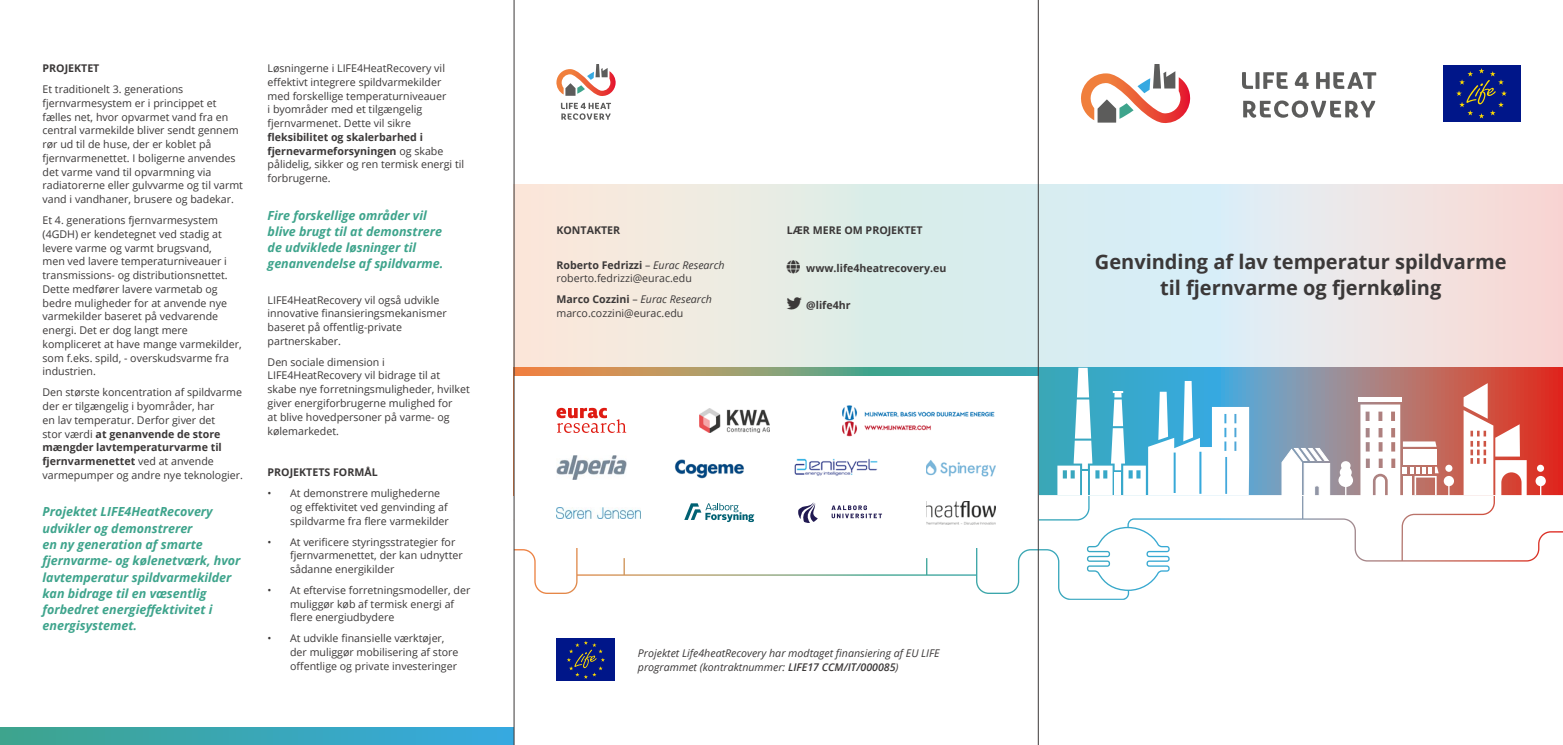
<style>
.page{position:relative;width:1563px;height:745px;background:#fff}
.page>*{position:absolute;margin:0;border:0;box-sizing:border-box;transform-origin:0 0}
.t1{font:700 20px/26.2px "Open Sans";color:#3b3838;text-align:center}
.t2{font:italic 700 12.5px/16.2px "Open Sans";color:#3ea48c}
.t3{font:10.62px/13.8px "Open Sans";color:#3b3838}
.t4{font:italic 10.62px/13.8px "Open Sans";color:#3b3838}
.t5{font:700 10.62px "Open Sans";color:#3b3838}
.s1{font-weight:700}
.s2{font-style:italic}
.s3{font-weight:600}
</style>
<div class="page">
<svg style="left:515px;top:367px;width:1048px;height:128px;background:#9a7f7f"></svg>
<svg style="left:515px;top:184px;width:1048px;height:183px;background:#e6e9e7"></svg>
<div style="left:0;top:727px;width:514px;height:17px;background:linear-gradient(to right,#3ea48d,#36aae1)"></div>
<svg style="left:515px;top:495px;width:1048px;height:104px"></svg>
<hr style="left:1038px;top:495px;width:524px;height:1px;background:#fff">
<div style="left:1443px;top:475px;width:11px;height:11px;background:#fff;border-radius:50%"></div>
<div style="left:1445px;top:464px;width:7px;height:7px;background:#fff;border-radius:50%"></div>
<svg style="left:1360px;top:404px;width:78px;height:91px"></svg>
<svg style="left:1338px;top:461px;width:15px;height:34px"></svg>
<div style="left:1403px;top:449px;width:33px;height:16px;background:#fff"></div>
<svg style="left:1281px;top:447px;width:49px;height:48px"></svg>
<div style="left:1535px;top:475px;width:10px;height:11px;background:#fff;border-radius:50%"></div>
<div style="left:1537px;top:464px;width:7px;height:7px;background:#fff;border-radius:50%"></div>
<svg style="left:1463px;top:383px;width:63px;height:112px"></svg>
<hr style="left:1358px;top:397px;width:44px;height:4px;background:#fff">
<svg style="left:1057px;top:367px;width:192px;height:128px"></svg>
<svg style="left:1243px;top:100px;width:132px;height:18px"></svg>
<svg style="left:1242px;top:72px;width:134px;height:17px"></svg>
<svg style="left:1081px;top:64px;width:109px;height:59px"></svg>
<div style="left:1442px;top:65px;width:78px;height:56px;background:#001689"></div>
<svg style="left:1456px;top:68px;width:50px;height:50px"></svg>
<svg style="left:561px;top:103px;width:50px;height:17px"></svg>
<svg style="left:556px;top:64px;width:60px;height:32px"></svg>
<div style="left:556px;top:638px;width:59px;height:42px;background:#001689"></div>
<svg style="left:567px;top:641px;width:38px;height:37px"></svg>
<div style="left:514px;top:376px;width:524px;height:171px;background:#fff"></div>
<img style="left:556px;top:455px;width:70px;height:24px">
<img style="left:675px;top:459px;width:69px;height:19px">
<img style="left:926px;top:460px;width:70px;height:17px">
<img style="left:794px;top:458px;width:83px;height:18px">
<img style="left:699px;top:408px;width:70px;height:24px">
<img style="left:842px;top:405px;width:153px;height:32px">
<svg style="left:684px;top:503px;width:70px;height:18px"></svg>
<img style="left:926px;top:501px;width:70px;height:23px">
<svg style="left:831px;top:505px;width:51px;height:13px"></svg>
<svg style="left:798px;top:502px;width:20px;height:20px"></svg>
<img style="left:556px;top:507px;width:84px;height:11px">
<svg style="left:556px;top:407px;width:70px;height:25px"></svg>
<hr style="left:514px;top:0;width:1px;height:744px;background:#3b3838">
<hr style="left:1038px;top:0;width:1px;height:744px;background:#3b3838">
<svg style="left:787px;top:259px;width:13px;height:14px"></svg>
<svg style="left:787px;top:297px;width:15px;height:12px"></svg>
<p class="t5" style="left:43px;top:61px;width:58px">PROJEKTET</p>
<p class="t3" style="left:43px;top:82px;width:202px">Et traditionelt 3. generations fjernvarmesystem er i princippet et fælles net, hvor opvarmet vand fra en central varmekilde bliver sendt gennem rør ud til de huse, der er koblet på fjernvarmenettet. I boligerne anvendes det varme vand til opvarmning via radiatorerne eller gulvvarme og til varmt vand i vandhaner, brusere og badekar.</p>
<p class="t3" style="left:43px;top:213px;width:201px">Et 4. generations fjernvarmesystem (4GDH) er kendetegnet ved stadig at levere varme og varmt brugsvand,<br>men ved lavere temperaturniveauer i transmissions- og distributionsnettet.<br>Dette medfører lavere varmetab og bedre muligheder for at anvende nye varmekilder baseret på vedvarende energi. Det er dog langt mere kompliceret at have mange varmekilder, som f.eks. spild, - overskudsvarme fra industrien.</p>
<p class="t3" style="left:43px;top:385px;width:202px">Den største koncentration af spildvarme der er tilgængelig i byområder, har<br>en lav temperatur. Derfor giver det<br>stor værdi <span class="s1">at genanvende de store mængder lavtemperaturvarme til fjernvarmenettet</span> ved at anvende varmepumper og andre nye teknologier.</p>
<p class="t2" style="left:43px;top:503px;width:199px">Projektet LIFE4HeatRecovery udvikler og demonstrerer<br>en ny generation af smarte fjernvarme- og kølenetværk, hvor lavtemperatur spildvarmekilder kan bidrage til en væsentlig forbedret energieffektivitet i energisystemet.</p>
<p class="t3" style="left:268px;top:61px;width:180px">Løsningerne i LIFE4HeatRecovery vil effektivt integrere spildvarmekilder med forskellige temperaturniveauer i byområder med et tilgængelig fjernvarmenet. Dette vil sikre</p>
<p class="t3" style="left:268px;top:130px;width:198px"><span class="s1">fleksibilitet og skalerbarhed i fjernevarmeforsyningen</span> og skabe pålidelig, sikker og ren termisk energi til forbrugerne.</p>
<p class="t2" style="left:268px;top:206px;width:177px">Fire forskellige områder vil blive brugt til at demonstrere de udviklede løsninger til genanvendelse af spildvarme.</p>
<p class="t3" style="left:268px;top:292px;width:181px">LIFE4HeatRecovery vil også udvikle innovative finansieringsmekanismer baseret på offentlig-private partnerskaber.</p>
<p class="t3" style="left:268px;top:354px;width:204px">Den sociale dimension i<br>LIFE4HeatRecovery vil bidrage til at skabe nye forretningsmuligheder, hvilket giver energiforbrugerne mulighed for<br>at blive hovedpersoner på varme- og kølemarkedet.</p>
<p class="t5" style="left:268px;top:464px;width:112px">PROJEKTETS FORMÅL</p>
<p class="t3" style="left:290px;top:486px;width:160px;text-indent:-23px">• At demonstrere mulighederne og effektivitet ved genvinding af spildvarme fra flere varmekilder</p>
<p class="t3" style="left:290px;top:534px;width:174px;text-indent:-23px">• At verificere styringsstrategier for fjernvarmenettet, der kan udnytter sådanne energikilder</p>
<p class="t3" style="left:290px;top:582px;width:182px;text-indent:-23px">• At eftervise forretningsmodeller, der muliggør køb af termisk energi af flere energiudbydere</p>
<p class="t3" style="left:290px;top:631px;width:170px;text-indent:-23px">• At udvikle finansielle værktøjer, der muliggør mobilisering af store offentlige og private investeringer</p>
<p class="t5" style="left:556px;top:222px;width:65px">KONTAKTER</p>
<p class="t3" style="left:556px;top:257px;width:170px"><span class="s1">Roberto Fedrizzi</span> – <span class="s2">Eurac Research </span>roberto.fedrizzi@eurac.edu</p>
<p class="t3" style="left:556px;top:292px;width:157px"><span class="s1">Marco Cozzini</span> – <span class="s2">Eurac Research </span>marco.cozzini@eurac.edu</p>
<p class="t5" style="left:787px;top:222px;width:137px">LÆR MERE OM PROJEKTET</p>
<p class="t5" style="left:806px;top:260px;width:142px">www.life4heatrecovery.eu</p>
<p class="t5" style="left:787px;top:297px;width:65px">▼▼▼ @life4hr</p>
<p class="t4" style="left:638px;top:645px;width:303px">Projektet Life4heatRecovery har modtaget finansiering af EU LIFE programmet (kontraktnummer: <span class="s3">LIFE17 CCM/IT/000085</span>)</p>
<h1 class="t1" style="left:1095px;top:247px;width:413px">Genvinding af lav temperatur spildvarme til fjernvarme og fjernkøling</h1>
</div>
